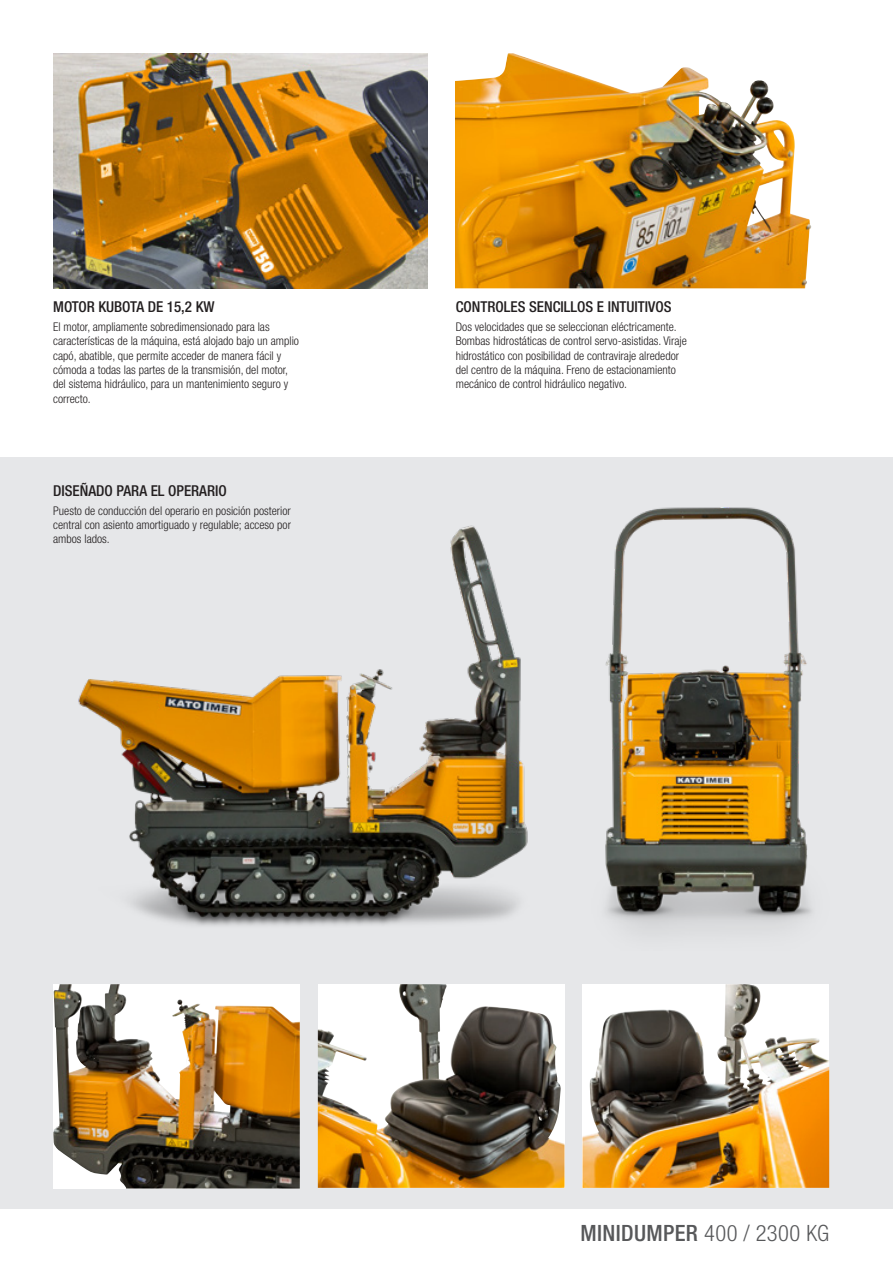
<style>
.page{position:relative;width:893px;height:1263px;background:#fff}
.page>*{position:absolute;margin:0;border:0;box-sizing:border-box;transform-origin:0 0}
.t1{font:500 condensed 22.5px "Helvetica Neue";letter-spacing:.015em;color:#57585a}
.KI_Didascalie_Titolo{font:500 condensed 15px "Helvetica Neue";color:#231f20}
.KI_Didascalie_Testo{font:300 condensed 12px/14.4px "Helvetica Neue";color:#231f20}
.s1{font-weight:300}
</style>
<div class="page">
<div style="left:0;top:457px;width:893px;height:752px;background:#e6e7e9"></div>
<img style="left:78px;top:525px;width:450px;height:401px">
<img style="left:582px;top:984px;width:247px;height:204px">
<img style="left:53px;top:53px;width:374px;height:235px">
<img style="left:455px;top:53px;width:356px;height:235px">
<img style="left:53px;top:984px;width:247px;height:204px">
<img style="left:318px;top:984px;width:246px;height:204px">
<img style="left:605px;top:507px;width:208px;height:425px">
<p class="KI_Didascalie_Titolo" style="left:53px;top:298px;width:163px">MOTOR KUBOTA DE 15,2 KW</p>
<p class="KI_Didascalie_Testo" style="left:53px;top:319px;width:247px">El motor, ampliamente sobredimensionado para las características de la máquina, está alojado bajo un amplio capó, abatible, que permite acceder de manera fácil y cómoda a todas las partes de la transmisión, del motor, del sistema hidráulico, para un mantenimiento seguro y correcto.</p>
<p class="KI_Didascalie_Titolo" style="left:53px;top:482px;width:175px">DISEÑADO PARA EL OPERARIO</p>
<p class="KI_Didascalie_Testo" style="left:53px;top:503px;width:239px;text-align:justify">Puesto de conducción del operario en posición posterior central con asiento amortiguado y regulable; acceso por ambos lados.</p>
<p class="KI_Didascalie_Titolo" style="left:456px;top:298px;width:217px">CONTROLES SENCILLOS E INTUITIVOS</p>
<p class="KI_Didascalie_Testo" style="left:456px;top:319px;width:233px">Dos velocidades que se seleccionan eléctricamente.<br>Bombas hidrostáticas de control servo-asistidas. Viraje hidrostático con posibilidad de contraviraje alrededor del centro de la máquina. Freno de estacionamiento mecánico de control hidráulico negativo.</p>
<h1 class="t1" style="left:581px;top:1219px;width:250px">MINIDUMPER <span class="s1">400 / 2300 KG</span></h1>
</div>
